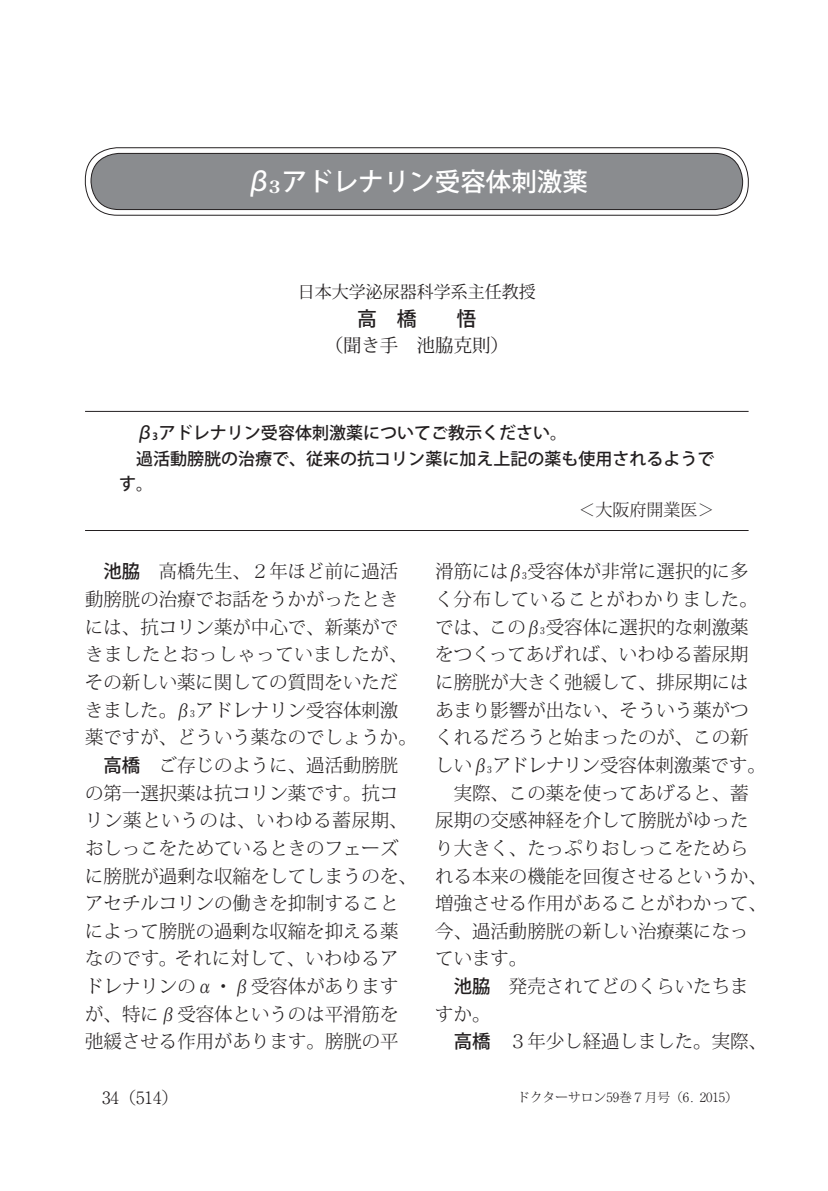
<style>
.page{position:relative;width:828px;height:1191px;background:#fff}
.page>*{position:absolute;margin:0;border:0;box-sizing:border-box;transform-origin:0 0}
.t1{font:500 25.6px "Koz Go Pro";color:#fff}
.t2{font:500 19.8px "Koz Go Pro";color:#231f20}
.t3{font:300 18.4px "Koz Min Pro";color:#231f20}
.t4{font:300 18.4px "Koz Min Pro";letter-spacing:.035em;color:#231f20}
.t5{font:18.4px "Koz Min Pro";color:#231f20}
.t6{font:500 17px "Koz Go Pro";color:#231f20}
.t7{font:17px "Koz Min Pro";color:#231f20}
.t8{font:300 17px "Koz Min Pro";color:#231f20}
.t9{font:300 17px "Ryumin Pro";color:#231f20}
.t10{font:300 12.8px "Koz Min Pro";color:#231f20}
.s1{font-family:"Century Old Style";font-weight:700;font-size:17.2px}
.s2{font-weight:700;font-size:10px}
.s3{font-family:"Ryumin Pro"}
.s4{font-family:"Koz Go Pro";font-weight:500}
.s5{font-family:"Ryumin Pro";font-weight:400;font-size:9.2px}
.s6{font-family:"Koz Min Pro"}
</style>
<div class="page">
<div style="left:85px;top:147px;width:663px;height:68px;border:1px solid #231f20;border-radius:32px"></div>
<div style="left:91px;top:153px;width:651px;height:56px;background:#8a8c8f;border-radius:28px"></div>
<div style="left:91px;top:153px;width:652px;height:57px;border:1px solid #231f20;border-radius:28px"></div>
<hr style="left:85px;top:411px;width:663px;height:1px;background:#231f20">
<hr style="left:85px;top:530px;width:663px;height:1px;background:#231f20">
<p class="t1" style="left:246px;top:165px;width:344px">β<span class="s1">3</span>アドレナリン受容体刺激薬</p>
<p class="t7" style="left:298px;top:279px;width:240px">日本大学泌尿器科学系主任教授</p>
<p class="t2" style="left:357px;top:306px;width:121px">高　橋　　悟</p>
<p class="t5" style="left:325px;top:332px;width:186px">（聞き手 池脇克則）</p>
<p class="t6" style="left:119px;top:422px;width:449px">　β<span class="s2">3</span>アドレナリン受容体刺激薬についてご教示ください。</p>
<p class="t6" style="left:119px;top:447px;width:597px">　過活動膀胱の治療で、従来の抗コリン薬に加え上記の薬も使用されるようで</p>
<p class="t6" style="left:119px;top:473px;width:36px">す。</p>
<p class="t8" style="left:578px;top:497px;width:138px"><span class="s3">＜</span>大阪府開業医<span class="s3">＞</span></p>
<p class="t3" style="left:103px;top:558px;width:296px"><span class="s4">池脇</span> 高橋先生、<span class="s3">２</span>年ほど前に過活</p>
<p class="t3" style="left:85px;top:586px;width:315px">動膀胱の治療でお話をうかがったとき</p>
<p class="t3" style="left:85px;top:614px;width:315px">には、抗コリン薬が中心で、新薬がで</p>
<p class="t4" style="left:85px;top:641px;width:324px">きましたとおっしゃっていましたが、</p>
<p class="t3" style="left:85px;top:669px;width:315px">その新しい薬に関しての質問をいただ</p>
<p class="t3" style="left:85px;top:697px;width:315px">きました。β<span class="s5">3</span>アドレナリン受容体刺激</p>
<p class="t3" style="left:85px;top:724px;width:333px">薬ですが、どういう薬なのでしょうか。</p>
<p class="t3" style="left:103px;top:752px;width:296px"><span class="s4">高橋</span> ご存じのように、過活動膀胱</p>
<p class="t3" style="left:85px;top:780px;width:315px">の第一選択薬は抗コリン薬です。抗コ</p>
<p class="t4" style="left:85px;top:807px;width:324px">リン薬というのは、いわゆる蓄尿期、</p>
<p class="t3" style="left:85px;top:835px;width:315px">おしっこをためているときのフェーズ</p>
<p class="t3" style="left:85px;top:863px;width:333px">に膀胱が過剰な収縮をしてしまうのを、</p>
<p class="t3" style="left:85px;top:890px;width:315px">アセチルコリンの働きを抑制すること</p>
<p class="t3" style="left:85px;top:918px;width:315px">によって膀胱の過剰な収縮を抑える薬</p>
<p class="t3" style="left:85px;top:945px;width:315px">なのです。それに対して、いわゆるア</p>
<p class="t3" style="left:85px;top:973px;width:315px">ドレナリンのα・β受容体があります</p>
<p class="t3" style="left:85px;top:1001px;width:315px">が、特にβ受容体というのは平滑筋を</p>
<p class="t3" style="left:85px;top:1028px;width:315px">弛緩させる作用があります。膀胱の平</p>
<p class="t3" style="left:435px;top:558px;width:315px">滑筋にはβ<span class="s5">3</span>受容体が非常に選択的に多</p>
<p class="t4" style="left:435px;top:586px;width:324px">く分布していることがわかりました。</p>
<p class="t3" style="left:435px;top:614px;width:315px">では、このβ<span class="s5">3</span>受容体に選択的な刺激薬</p>
<p class="t3" style="left:435px;top:641px;width:315px">をつくってあげれば、いわゆる蓄尿期</p>
<p class="t3" style="left:435px;top:669px;width:315px">に膀胱が大きく弛緩して、排尿期には</p>
<p class="t3" style="left:435px;top:697px;width:315px">あまり影響が出ない、そういう薬がつ</p>
<p class="t3" style="left:435px;top:724px;width:315px">くれるだろうと始まったのが、この新</p>
<p class="t3" style="left:435px;top:752px;width:332px">しいβ<span class="s5">3</span>アドレナリン受容体刺激薬です。</p>
<p class="t3" style="left:454px;top:780px;width:296px">実際、この薬を使ってあげると、蓄</p>
<p class="t3" style="left:435px;top:807px;width:315px">尿期の交感神経を介して膀胱がゆった</p>
<p class="t3" style="left:435px;top:835px;width:315px">り大きく、たっぷりおしっこをためら</p>
<p class="t3" style="left:435px;top:863px;width:333px">れる本来の機能を回復させるというか、</p>
<p class="t3" style="left:435px;top:890px;width:333px">増強させる作用があることがわかって、</p>
<p class="t3" style="left:435px;top:918px;width:315px">今、過活動膀胱の新しい治療薬になっ</p>
<p class="t3" style="left:435px;top:945px;width:94px">ています。</p>
<p class="t3" style="left:454px;top:973px;width:296px"><span class="s4">池脇</span> 発売されてどのくらいたちま</p>
<p class="t3" style="left:435px;top:1001px;width:57px">すか。</p>
<p class="t3" style="left:454px;top:1028px;width:315px"><span class="s4">高橋</span> <span class="s3">３</span>年少し経過しました。実際、</p>
<p class="t9" style="left:102px;top:1084px;width:78px">34<span class="s6">（</span>514<span class="s6">）</span></p>
<p class="t10" style="left:517px;top:1088px;width:222px">ドクターサロン<span class="s3">59</span>巻<span class="s3">７</span>月号（<span class="s3">6. 2015</span>）</p>
</div>
